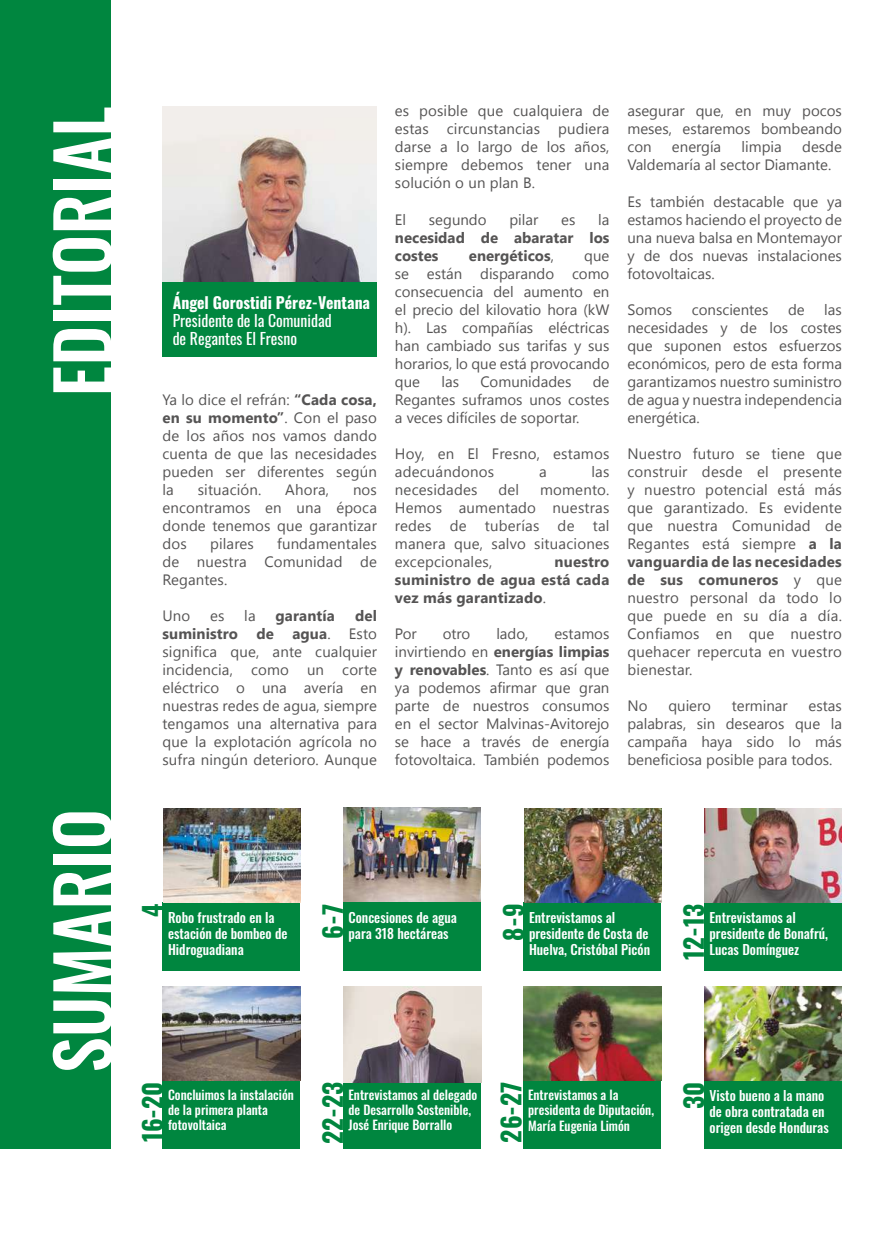
<style>
.page{position:relative;width:893px;height:1234px;background:#fff}
.page>*{position:absolute;margin:0;border:0;box-sizing:border-box;transform-origin:0 0}
.t1{font:500 72px "Oswald";color:#fff}
.t2{font:700 25.5px "Oswald";color:#00863f}
.t3{font:15.75px/18px "Oswald";color:#fff}
.t4{font:700 15.75px "Oswald";color:#fff}
.t5{font:15px/18px "Segoe UI";color:#555454;text-align:justify}
.t6{font:700 15px/18px "Segoe UI";letter-spacing:.01em;color:#555454}
.t7{font:500 13.5px/16.2px "Oswald";color:#fff}
.t8{font:500 12.75px/15.3px "Oswald";color:#fff}
.s1{font-weight:700}
.s2{font-weight:400}
</style>
<div class="page">
<div style="left:0;top:0;width:111px;height:1148px;background:#00863f"></div>
<div style="left:163px;top:902px;width:137px;height:68px;background:#00863f"></div>
<div style="left:163px;top:1079px;width:137px;height:69px;background:#00863f"></div>
<img style="left:163px;top:986px;width:137px;height:93px">
<div style="left:524px;top:1079px;width:137px;height:69px;background:#00863f"></div>
<img style="left:524px;top:986px;width:137px;height:93px">
<div style="left:704px;top:1079px;width:138px;height:69px;background:#00863f"></div>
<img style="left:704px;top:986px;width:138px;height:93px">
<div style="left:343px;top:902px;width:138px;height:68px;background:#00863f"></div>
<div style="left:524px;top:902px;width:137px;height:68px;background:#00863f"></div>
<img style="left:524px;top:808px;width:137px;height:94px">
<div style="left:704px;top:902px;width:138px;height:68px;background:#00863f"></div>
<img style="left:704px;top:808px;width:138px;height:94px">
<div style="left:343px;top:1079px;width:138px;height:69px;background:#00863f"></div>
<img style="left:344px;top:986px;width:137px;height:96px">
<img style="left:163px;top:808px;width:138px;height:94px">
<img style="left:162px;top:106px;width:215px;height:176px">
<div style="left:162px;top:282px;width:215px;height:74px;background:#00863f"></div>
<img style="left:343px;top:807px;width:138px;height:94px">
<h1 class="t1" style="left:45px;top:396px;width:291px;rotate:-90deg">EDITORIAL</h1>
<h1 class="t1" style="left:45px;top:1072px;width:265px;rotate:-90deg">SUMARIO</h1>
<p class="t4" style="left:173px;top:294px;width:199px">Ángel Gorostidi Pérez-Ventana</p>
<p class="t3" style="left:173px;top:309px;width:161px">Presidente de la Comunidad de Regantes El Fresno</p>
<p class="t5" style="left:162px;top:389px;width:216px">Ya lo dice el refrán: <span class="s1">“Cada cosa, en su momento”</span>. Con el paso de los años nos vamos dando cuenta de que las necesidades pueden ser diferentes según la</p>
<p class="t5" style="left:198px;top:479px;width:65px">situación.</p>
<p class="t5" style="left:285px;top:479px;width:45px">Ahora,</p>
<p class="t5" style="left:162px;top:479px;width:216px;text-indent:191px">nos encontramos en una época donde tenemos que garantizar dos</p>
<p class="t5" style="left:162px;top:533px;width:216px;text-indent:115px">fundamentales de nuestra Comunidad de Regantes.</p>
<p class="t5" style="left:162px;top:605px;width:29px">Uno</p>
<p class="t5" style="left:210px;top:605px;width:16px">es</p>
<p class="t5" style="left:244px;top:605px;width:13px">la</p>
<p class="t6" style="left:276px;top:605px;width:61px">garantía</p>
<p class="t5" style="left:210px;top:533px;width:45px">pilares</p>
<p class="t5" style="left:162px;top:605px;width:216px;text-indent:193px"><span class="s1">del suministro de agua</span>. Esto significa que, ante cualquier incidencia, como un corte eléctrico o una avería en nuestras redes de agua, siempre tengamos una alternativa para que la explotación agrícola no sufra ningún deterioro. Aunque</p>
<p class="t5" style="left:395px;top:101px;width:216px">es posible que cualquiera de estas circunstancias pudiera darse a lo largo de los años, siempre debemos tener una solución o un plan B.</p>
<p class="t5" style="left:395px;top:209px;width:13px">El</p>
<p class="t5" style="left:429px;top:209px;width:59px">segundo</p>
<p class="t5" style="left:509px;top:209px;width:30px">pilar</p>
<p class="t5" style="left:561px;top:209px;width:16px">es</p>
<p class="t5" style="left:598px;top:209px;width:13px">la</p>
<p class="t6" style="left:395px;top:227px;width:216px">necesidad de abaratar los costes</p>
<p class="t6" style="left:469px;top:245px;width:86px">energéticos<span class="s2">,</span></p>
<p class="t5" style="left:395px;top:245px;width:216px;text-indent:189px">que se están disparando como consecuencia del aumento en el precio del kilovatio hora (kW h). Las compañías eléctricas han cambiado sus tarifas y sus horarios, lo que está provocando que</p>
<p class="t5" style="left:395px;top:371px;width:216px;text-indent:198px">de Regantes suframos unos costes a veces difíciles de soportar.</p>
<p class="t5" style="left:395px;top:443px;width:216px">Hoy, en El Fresno, estamos adecuándonos</p>
<p class="t5" style="left:441px;top:371px;width:19px">las</p>
<p class="t5" style="left:480px;top:371px;width:93px">Comunidades</p>
<p class="t5" style="left:539px;top:461px;width:9px">a</p>
<p class="t5" style="left:591px;top:461px;width:20px">las</p>
<p class="t5" style="left:395px;top:479px;width:84px">necesidades</p>
<p class="t5" style="left:498px;top:479px;width:22px">del</p>
<p class="t5" style="left:395px;top:479px;width:216px;text-indent:145px">momento.<br>Hemos aumentado nuestras redes de tuberías de tal manera que, salvo situaciones excepcionales,</p>
<p class="t6" style="left:395px;top:551px;width:216px;text-align:justify;text-indent:160px">nuestro suministro de agua está cada vez más garantizado<span class="s2">.</span></p>
<p class="t5" style="left:395px;top:623px;width:23px">Por</p>
<p class="t5" style="left:443px;top:623px;width:29px">otro</p>
<p class="t5" style="left:496px;top:623px;width:34px">lado,</p>
<p class="t5" style="left:395px;top:623px;width:216px;text-indent:159px">estamos invirtiendo en <span class="s1">energías limpias y renovables</span>. Tanto es así que ya podemos afirmar que gran parte de nuestros consumos en el sector Malvinas-Avitorejo se hace a través de energía fotovoltaica. También podemos</p>
<p class="t5" style="left:627px;top:101px;width:216px">asegurar que, en muy pocos meses, estaremos bombeando con</p>
<p class="t5" style="left:672px;top:137px;width:51px">energía</p>
<p class="t5" style="left:742px;top:137px;width:42px">limpia</p>
<p class="t5" style="left:627px;top:137px;width:216px;text-indent:175px">desde<br>Valdemaría al sector Diamante.</p>
<p class="t5" style="left:627px;top:191px;width:216px">Es también destacable que ya estamos haciendo el proyecto de una nueva balsa en Montemayor y de dos nuevas instalaciones fotovoltaicas.</p>
<p class="t5" style="left:627px;top:299px;width:46px">Somos</p>
<p class="t5" style="left:692px;top:299px;width:78px">conscientes</p>
<p class="t5" style="left:788px;top:299px;width:18px">de</p>
<p class="t5" style="left:627px;top:299px;width:216px;text-indent:197px">las necesidades y de los costes que suponen estos esfuerzos económicos, pero de esta forma garantizamos nuestro suministro de agua y nuestra independencia energética.</p>
<p class="t5" style="left:627px;top:443px;width:216px">Nuestro futuro se tiene que construir desde el presente y nuestro potencial está más que garantizado. Es evidente que nuestra Comunidad de Regantes está siempre <span class="s1">a la vanguardia de las necesidades de sus comuneros</span> y que nuestro personal da todo lo que puede en su día a día.<br>Confiamos en que nuestro quehacer repercuta en vuestro bienestar.</p>
<p class="t5" style="left:627px;top:695px;width:22px">No</p>
<p class="t5" style="left:668px;top:695px;width:44px">quiero</p>
<p class="t5" style="left:732px;top:695px;width:57px">terminar</p>
<p class="t5" style="left:627px;top:695px;width:216px;text-indent:181px">estas palabras, sin desearos que la campaña haya sido lo más beneficiosa posible para todos.</p>
<h2 class="t2" style="left:139px;top:916px;width:15px;rotate:-90deg">4</h2>
<p class="t7" style="left:168px;top:909px;width:121px">Robo frustrado en la estación de bombeo de<br>Hidroguadiana</p>
<h2 class="t2" style="left:319px;top:938px;width:36px;rotate:-90deg">6-7</h2>
<p class="t7" style="left:349px;top:909px;width:110px">Concesiones de agua para 318 hectáreas</p>
<h2 class="t2" style="left:500px;top:940px;width:38px;rotate:-90deg">8-9</h2>
<p class="t7" style="left:529px;top:909px;width:123px">Entrevistamos al presidente de Costa de<br>Huelva, Cristóbal Picón</p>
<h2 class="t2" style="left:680px;top:959px;width:57px;rotate:-90deg">12-13</h2>
<p class="t7" style="left:709px;top:909px;width:120px">Entrevistamos al presidente de Bonafrú,<br>Lucas Domínguez</p>
<h2 class="t2" style="left:319px;top:1143px;width:64px;rotate:-90deg">22-23</h2>
<p class="t8" style="left:349px;top:1087px;width:130px">Entrevistamos al delegado de Desarrollo Sostenible,<br>José Enrique Borrallo</p>
<h2 class="t2" style="left:139px;top:1141px;width:62px;rotate:-90deg">16-20</h2>
<p class="t8" style="left:168px;top:1087px;width:127px">Concluimos la instalación de la primera planta fotovoltaica</p>
<h2 class="t2" style="left:498px;top:1142px;width:62px;rotate:-90deg">26-27</h2>
<p class="t8" style="left:528px;top:1087px;width:127px">Entrevistamos a la presidenta de Diputación,<br>María Eugenia Limón</p>
<h2 class="t2" style="left:680px;top:1108px;width:29px;rotate:-90deg">30</h2>
<p class="t7" style="left:709px;top:1087px;width:121px">Visto bueno a la mano de obra contratada en origen desde Honduras</p>
</div>
